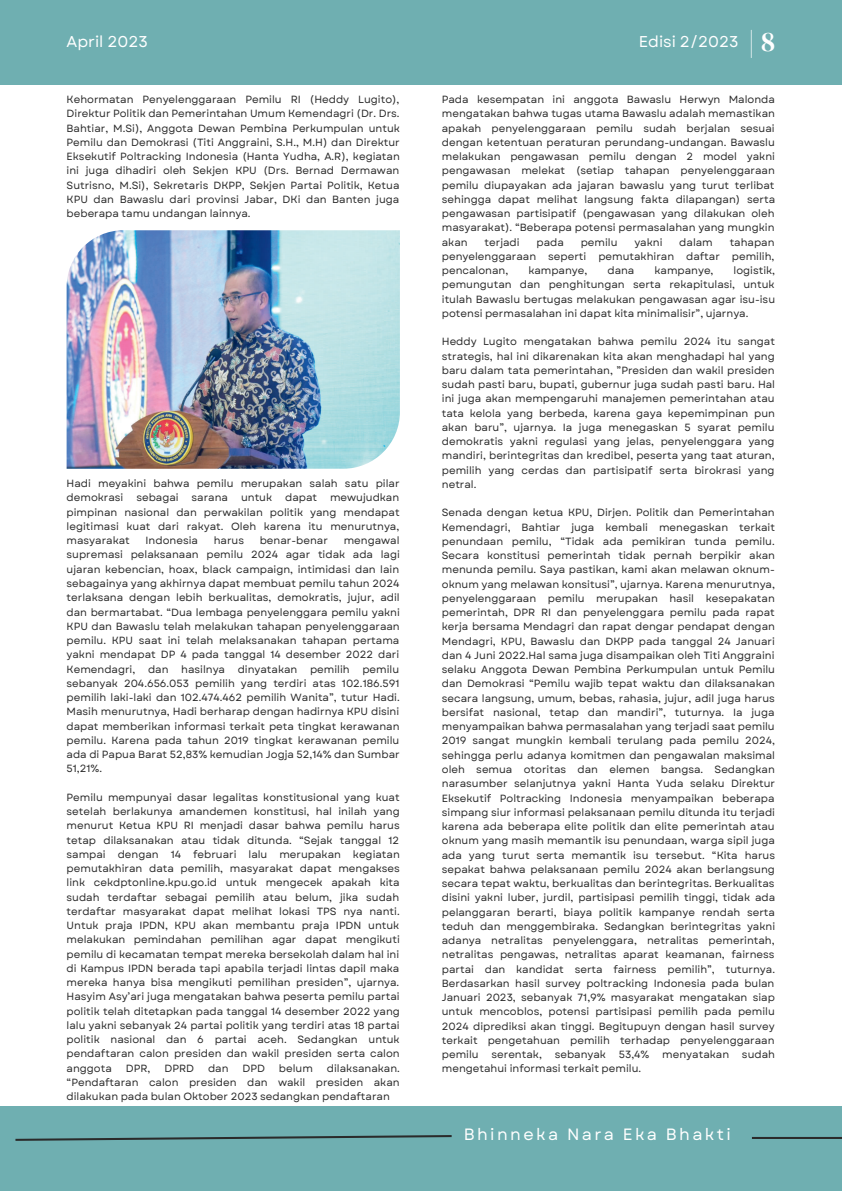
<style>
.page{position:relative;width:842px;height:1191px;background:#fff}
.page>*{position:absolute;margin:0;border:0;box-sizing:border-box;transform-origin:0 0}
.t1{font:27.8px "DM Serif Display";color:#fff}
.t2{font:16.3px "Garet";letter-spacing:.145em;color:#fff}
.t3{font:15.6px "Garet";color:#fff}
.t4{font:10.4px/14.2px "Garet";color:#2a2a2a;text-align:justify}
</style>
<div class="page">
<div style="left:0;top:0;width:842px;height:84px;background:#6fafb1"></div>
<div style="left:0;top:1106px;width:842px;height:84px;background:#6fafb1"></div>
<svg style="left:15px;top:1135px;width:437px;height:6px"></svg>
<hr style="left:752px;top:1136px;width:90px;height:2px;background:#2a2a2a">
<img style="left:67px;top:230px;width:333px;height:238px">
<p class="t3" style="left:67px;top:30px;width:83px">April 2023</p>
<p class="t3" style="left:639px;top:30px;width:101px">Edisi 2/2023</p>
<p class="t1" style="left:748px;top:22px;width:29px">|8</p>
<p class="t4" style="left:67px;top:92px;width:335px">Kehormatan Penyelenggaraan Pemilu RI (Heddy Lugito), Direktur Politik dan Pemerintahan Umum Kemendagri (Dr. Drs.<br>Bahtiar, M.Si), Anggota Dewan Pembina Perkumpulan untuk Pemilu dan Demokrasi (Titi Anggraini, S.H., M.H) dan Direktur Eksekutif Poltracking Indonesia (Hanta Yudha, A.R), kegiatan ini juga dihadiri oleh Sekjen KPU (Drs. Bernad Dermawan Sutrisno, M.Si), Sekretaris DKPP, Sekjen Partai Politik, Ketua KPU dan Bawaslu dari provinsi Jabar, DKi dan Banten juga beberapa tamu undangan lainnya.</p>
<p class="t4" style="left:442px;top:92px;width:335px">Pada kesempatan ini anggota Bawaslu Herwyn Malonda mengatakan bahwa tugas utama Bawaslu adalah memastikan apakah penyelenggaraan pemilu sudah berjalan sesuai dengan ketentuan peraturan perundang-undangan. Bawaslu melakukan pengawasan pemilu dengan 2 model yakni pengawasan melekat (setiap tahapan penyelenggaraan pemilu diupayakan ada jajaran bawaslu yang turut terlibat sehingga dapat melihat langsung fakta dilapangan) serta pengawasan partisipatif (pengawasan yang dilakukan oleh masyarakat). “Beberapa potensi permasalahan yang mungkin akan</p>
<p class="t4" style="left:442px;top:235px;width:334px;text-indent:288px">tahapan penyelenggaraan seperti pemutakhiran daftar pemilih, pencalonan,</p>
<p class="t4" style="left:485px;top:235px;width:37px">terjadi</p>
<p class="t4" style="left:536px;top:235px;width:29px">pada</p>
<p class="t4" style="left:581px;top:235px;width:38px">pemilu</p>
<p class="t4" style="left:634px;top:235px;width:30px">yakni</p>
<p class="t4" style="left:679px;top:235px;width:35px">dalam</p>
<p class="t4" style="left:442px;top:263px;width:335px;text-indent:292px">logistik, pemungutan dan penghitungan serta rekapitulasi, untuk itulah Bawaslu bertugas melakukan pengawasan agar isu-isu potensi permasalahan ini dapat kita minimalisir”, ujarnya.</p>
<p class="t4" style="left:442px;top:334px;width:335px">Heddy Lugito mengatakan bahwa pemilu 2024 itu sangat strategis, hal ini dikarenakan kita akan menghadapi hal yang baru dalam tata pemerintahan, ”Presiden dan wakil presiden sudah pasti baru, bupati, gubernur juga sudah pasti baru. Hal ini juga akan mempengaruhi manajemen pemerintahan atau tata kelola yang berbeda, karena gaya kepemimpinan pun akan baru”, ujarnya. Ia juga menegaskan 5 syarat pemilu demokratis yakni regulasi yang jelas, penyelenggara yang mandiri, berintegritas dan kredibel, peserta yang taat aturan, pemilih yang cerdas dan partisipatif serta birokrasi yang netral.</p>
<p class="t4" style="left:442px;top:505px;width:335px">Senada dengan ketua KPU, Dirjen. Politik dan Pemerintahan Kemendagri, Bahtiar juga kembali menegaskan terkait penundaan pemilu, “Tidak ada pemikiran tunda pemilu.<br>Secara konstitusi pemerintah tidak pernah berpikir akan menunda pemilu. Saya pastikan, kami akan melawan oknum&shy;oknum yang melawan konsitusi”, ujarnya. Karena menurutnya, penyelenggaraan pemilu merupakan hasil kesepakatan pemerintah, DPR RI dan penyelenggara pemilu pada rapat kerja bersama Mendagri dan rapat dengar pendapat dengan Mendagri, KPU, Bawaslu dan DKPP pada tanggal 24 Januari dan 4 Juni 2022.Hal sama juga disampaikan oleh Titi Anggraini selaku Anggota Dewan Pembina Perkumpulan untuk Pemilu dan Demokrasi “Pemilu wajib tepat waktu dan dilaksanakan secara langsung, umum, bebas, rahasia, jujur, adil juga harus bersifat nasional, tetap dan mandiri”, tuturnya. Ia juga menyampaikan bahwa permasalahan yang terjadi saat pemilu 2019 sangat mungkin kembali terulang pada pemilu 2024, sehingga perlu adanya komitmen dan pengawalan maksimal oleh semua otoritas dan elemen bangsa. Sedangkan narasumber selanjutnya yakni Hanta Yuda selaku Direktur Eksekutif Poltracking Indonesia menyampaikan beberapa simpang siur informasi pelaksanaan pemilu ditunda itu terjadi karena ada beberapa elite politik dan elite pemerintah atau oknum yang masih memantik isu penundaan, warga sipil juga ada yang turut serta memantik isu tersebut. “Kita harus sepakat bahwa pelaksanaan pemilu 2024 akan berlangsung secara tepat waktu, berkualitas dan berintegritas. Berkualitas disini yakni luber, jurdil, partisipasi pemilih tinggi, tidak ada pelanggaran berarti, biaya politik kampanye rendah serta teduh dan menggembiraka. Sedangkan berintegritas yakni adanya netralitas penyelenggara, netralitas pemerintah, netralitas pengawas, netralitas aparat keamanan, fairness partai dan kandidat serta fairness pemilih”, tuturnya.<br>Berdasarkan hasil survey poltracking Indonesia pada bulan Januari 2023, sebanyak 71,9% masyarakat mengatakan siap untuk mencoblos, potensi partisipasi pemilih pada pemilu 2024 diprediksi akan tinggi. Begitupuyn dengan hasil survey terkait pengetahuan pemilih terhadap penyelenggaraan pemilu serentak, sebanyak 53,4% menyatakan sudah mengetahui informasi terkait pemilu.</p>
<p class="t4" style="left:528px;top:263px;width:61px">kampanye,</p>
<p class="t4" style="left:607px;top:263px;width:28px">dana</p>
<p class="t4" style="left:654px;top:263px;width:61px">kampanye,</p>
<p class="t4" style="left:67px;top:476px;width:334px">Hadi meyakini bahwa pemilu merupakan salah satu pilar demokrasi sebagai sarana untuk dapat mewujudkan pimpinan nasional dan perwakilan politik yang mendapat legitimasi kuat dari rakyat. Oleh karena itu menurutnya, masyarakat</p>
<p class="t4" style="left:67px;top:533px;width:335px;text-indent:277px">mengawal supremasi pelaksanaan pemilu 2024 agar tidak ada lagi ujaran kebencian, hoax, black campaign, intimidasi dan lain sebagainya yang akhirnya dapat membuat pemilu tahun 2024 terlaksana dengan lebih berkualitas, demokratis, jujur, adil dan bermartabat. “Dua lembaga penyelenggara pemilu yakni KPU dan Bawaslu telah melakukan tahapan penyelenggaraan pemilu. KPU saat ini telah melaksanakan tahapan pertama yakni mendapat DP 4 pada tanggal 14 desember 2022 dari Kemendagri, dan hasilnya dinyatakan pemilih pemilu sebanyak 204.656.053 pemilih yang terdiri atas 102.186.591 pemilih laki-laki dan 102.474.462 pemilih Wanita”, tutur Hadi.<br>Masih menurutnya, Hadi berharap dengan hadirnya KPU disini dapat memberikan informasi terkait peta tingkat kerawanan pemilu. Karena pada tahun 2019 tingkat kerawanan pemilu ada di Papua Barat 52,83% kemudian Jogja 52,14% dan Sumbar 51,21%.</p>
<p class="t4" style="left:67px;top:790px;width:335px">Pemilu mempunyai dasar legalitas konstitusional yang kuat setelah berlakunya amandemen konstitusi, hal inilah yang menurut Ketua KPU RI menjadi dasar bahwa pemilu harus tetap dilaksanakan atau tidak ditunda. “Sejak tanggal 12 sampai dengan 14 februari lalu merupakan kegiatan pemutakhiran data pemilih, masyarakat dapat mengakses link cekdptonline.kpu.go.id untuk mengecek apakah kita sudah terdaftar sebagai pemilih atau belum, jika sudah terdaftar masyarakat dapat melihat lokasi TPS nya nanti.<br>Untuk praja IPDN, KPU akan membantu praja IPDN untuk melakukan pemindahan pemilihan agar dapat mengikuti pemilu di kecamatan tempat mereka bersekolah dalam hal ini di Kampus IPDN berada tapi apabila terjadi lintas dapil maka mereka hanya bisa mengikuti pemilihan presiden”, ujarnya.<br>Hasyim Asy’ari juga mengatakan bahwa peserta pemilu partai politik telah ditetapkan pada tanggal 14 desember 2022 yang lalu yakni sebanyak 24 partai politik yang terdiri atas 18 partai politik nasional dan 6 partai aceh. Sedangkan untuk pendaftaran calon presiden dan wakil presiden serta calon anggota</p>
<p class="t4" style="left:146px;top:533px;width:54px">Indonesia</p>
<p class="t4" style="left:214px;top:533px;width:32px">harus</p>
<p class="t4" style="left:260px;top:533px;width:70px">benar-benar</p>
<p class="t4" style="left:67px;top:1060px;width:335px;text-indent:260px">dilaksanakan. “Pendaftaran calon presiden dan wakil presiden akan dilakukan pada bulan Oktober 2023 sedangkan pendaftaran</p>
<p class="t4" style="left:126px;top:1060px;width:26px">DPR,</p>
<p class="t4" style="left:164px;top:1060px;width:31px">DPRD</p>
<p class="t4" style="left:208px;top:1060px;width:22px">dan</p>
<p class="t4" style="left:242px;top:1060px;width:24px">DPD</p>
<p class="t4" style="left:279px;top:1060px;width:36px">belum</p>
<p class="t2" style="left:464px;top:1122px;width:269px">Bhinneka Nara Eka Bhakti</p>
</div>
